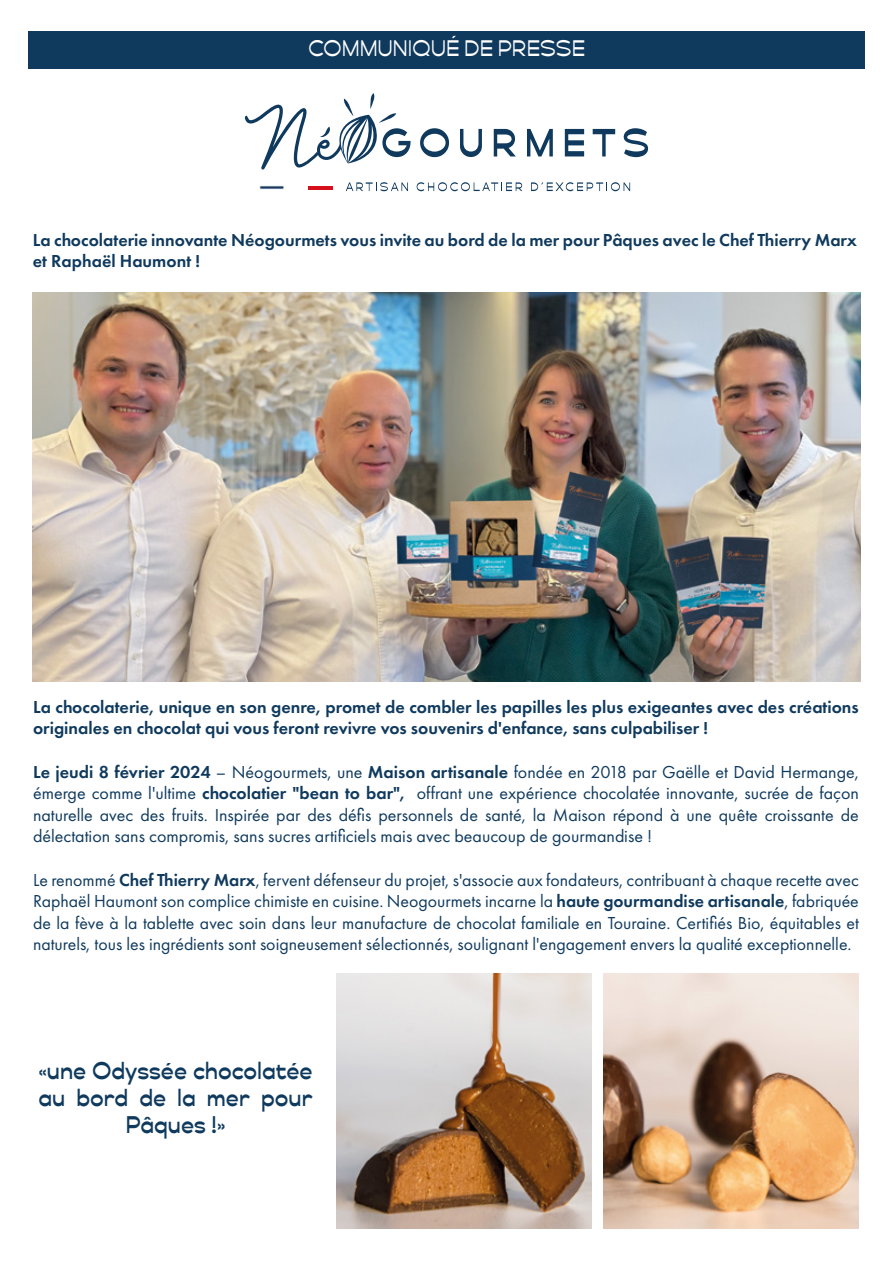
<style>
.page{position:relative;width:893px;height:1263px;background:#fff}
.page>*{position:absolute;margin:0;border:0;box-sizing:border-box;transform-origin:0 0}
.t1{font:700 22.5px/27px "Beuys";letter-spacing:-.005em;color:#0f3a5e;text-align:center}
.t2{font:500 21px "Beuys";letter-spacing:-.005em;color:#fff}
.t3{font:18px/21.6px "Futura PT";color:#0f3a5e;text-align:justify}
.t4{font:600 18px/21.6px "Futura PT";color:#0f3a5e}
.s1{font-weight:600}
</style>
<div class="page">
<div style="left:28px;top:31px;width:836px;height:37px;background:#0f3a5e"></div>
<hr style="left:260px;top:186px;width:24px;height:3px;background:#173960">
<hr style="left:308px;top:186px;width:24px;height:3px;background:#d6101a">
<svg style="left:346px;top:182px;width:62px;height:9px"></svg>
<svg style="left:417px;top:182px;width:105px;height:9px"></svg>
<svg style="left:531px;top:182px;width:99px;height:9px"></svg>
<svg style="left:420px;top:128px;width:29px;height:29px"></svg>
<svg style="left:460px;top:129px;width:22px;height:28px"></svg>
<svg style="left:494px;top:129px;width:22px;height:27px"></svg>
<svg style="left:527px;top:129px;width:26px;height:27px"></svg>
<svg style="left:565px;top:129px;width:19px;height:27px"></svg>
<svg style="left:593px;top:129px;width:22px;height:27px"></svg>
<svg style="left:624px;top:128px;width:24px;height:29px"></svg>
<svg style="left:245px;top:93px;width:166px;height:76px"></svg>
<img style="left:33px;top:293px;width:827px;height:388px">
<img style="left:336px;top:973px;width:255px;height:255px">
<img style="left:604px;top:973px;width:255px;height:255px">
<p class="t2" style="left:308px;top:35px;width:278px">COMMUNIQUÉ DE PRESSE</p>
<p class="t4" style="left:33px;top:229px;width:826px">La chocolaterie innovante Néogourmets vous invite au bord de la mer pour Pâques avec le Chef Thierry Marx et Raphaël Haumont !</p>
<p class="t4" style="left:33px;top:696px;width:827px">La chocolaterie, unique en son genre, promet de combler les papilles les plus exigeantes avec des créations originales en chocolat qui vous feront revivre vos souvenirs d'enfance, sans culpabiliser !</p>
<p class="t3" style="left:33px;top:761px;width:827px"><span class="s1">Le jeudi 8 février 2024</span> – Néogourmets, une <span class="s1">Maison artisanale</span> fondée en 2018 par Gaëlle et David Hermange, émerge comme l'ultime <span class="s1">chocolatier "bean to bar",</span> offrant une expérience chocolatée innovante, sucrée de façon naturelle avec des fruits. Inspirée par des défis personnels de santé, la Maison répond à une quête croissante de délectation sans compromis, sans sucres artificiels mais avec beaucoup de gourmandise !</p>
<p class="t3" style="left:33px;top:869px;width:827px">Le renommé <span class="s1">Chef Thierry Marx</span>, fervent défenseur du projet, s'associe aux fondateurs, contribuant à chaque recette avec Raphaël Haumont son complice chimiste en cuisine. Neogourmets incarne la <span class="s1">haute gourmandise artisanale</span>, fabriquée de la fève à la tablette avec soin dans leur manufacture de chocolat familiale en Touraine. Certifiés Bio, équitables et naturels, tous les ingrédients sont soigneusement sélectionnés, soulignant l'engagement envers la qualité exceptionnelle.</p>
<p class="t1" style="left:39px;top:1057px;width:276px">«une Odyssée chocolatée au bord de la mer pour<br>Pâques !»</p>
</div>
